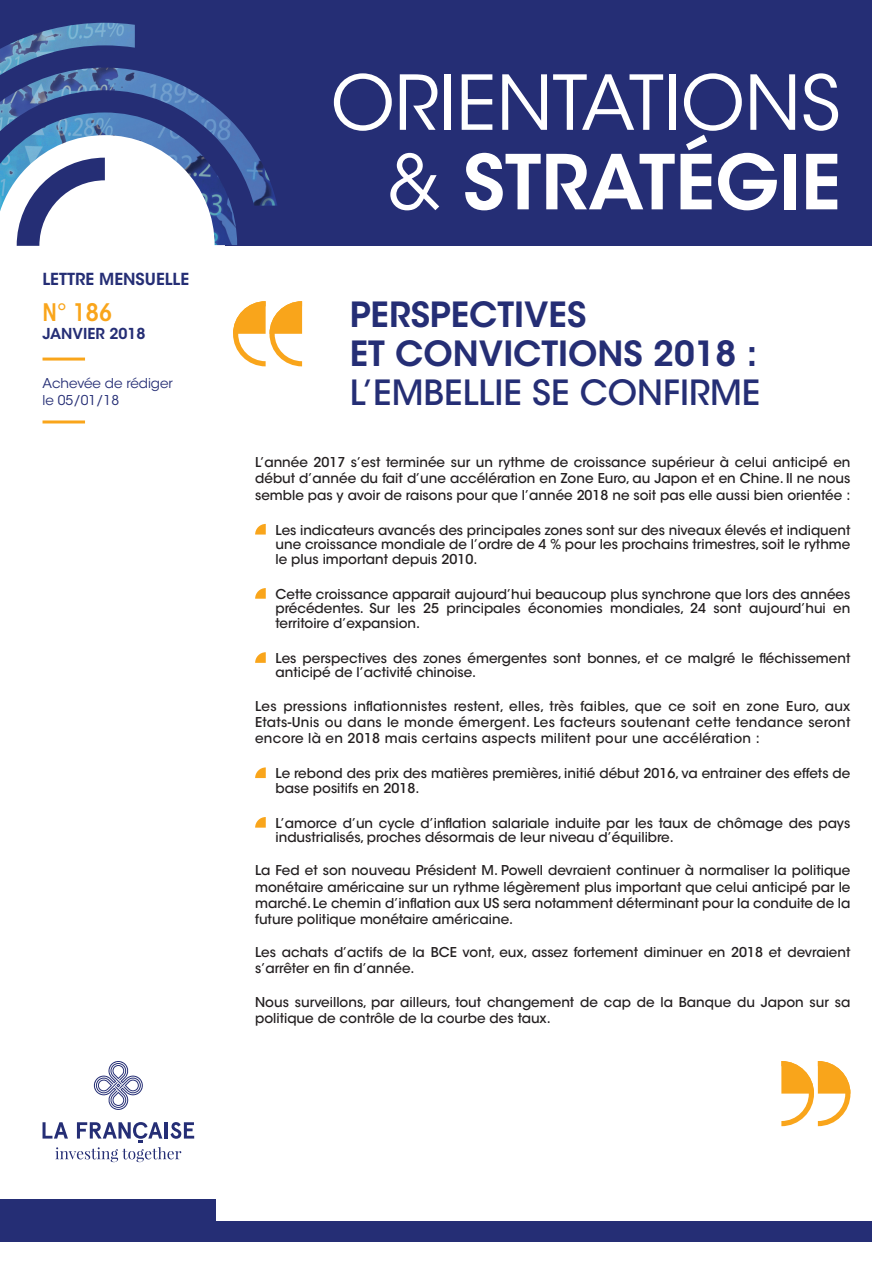
<style>
.page{position:relative;width:893px;height:1263px;background:#fff}
.page>*{position:absolute;margin:0;border:0;box-sizing:border-box;transform-origin:0 0}
.t1{font:75px/79.5px "ITC Avant Garde Std";color:#fff;text-align:right}
.t2{font:600 34.5px/39px "ITC Avant Garde Std";color:#252e75}
.t3{font:500 34.5px "ITC Avant Garde Std";color:#252e75}
.t4{font:600 condensed 24px "ITC Avant Garde Std";color:#f9a51b}
.t5{font:600 16.5px "ITC Avant Garde Std";color:#252e75}
.t6{font:600 15px "ITC Avant Garde Std";color:#252e75}
.t7{font:500 13.5px/16.2px "ITC Avant Garde Std";color:#231f20;text-align:justify}
.t8{font:13.5px/16.5px "ITC Avant Garde Std";color:#252e75}
.s1{font-weight:600}
</style>
<div class="page">
<div style="left:0;top:0;width:872px;height:245px;background:#252e75"></div>
<img style="left:0;top:23px;width:277px;height:222px">
<svg style="left:17px;top:158px;width:88px;height:88px"></svg>
<svg style="left:43px;top:1122px;width:151px;height:40px"></svg>
<svg style="left:94px;top:1061px;width:49px;height:49px"></svg>
<hr style="left:43px;top:358px;width:42px;height:3px;background:#f9a51b">
<hr style="left:43px;top:420px;width:42px;height:3px;background:#f9a51b">
<svg style="left:233px;top:301px;width:69px;height:65px"></svg>
<div style="left:0;top:1199px;width:872px;height:43px;background:#252e75"></div>
<div style="left:217px;top:1189px;width:676px;height:31px;background:#fff"></div>
<svg style="left:255px;top:524px;width:11px;height:10px"></svg>
<svg style="left:255px;top:588px;width:11px;height:11px"></svg>
<svg style="left:255px;top:652px;width:11px;height:11px"></svg>
<svg style="left:255px;top:767px;width:11px;height:11px"></svg>
<svg style="left:255px;top:817px;width:11px;height:11px"></svg>
<svg style="left:781px;top:1061px;width:69px;height:65px"></svg>
<p class="t5" style="left:43px;top:268px;width:148px">LETTRE MENSUELLE</p>
<h3 class="t4" style="left:43px;top:297px;width:71px">N° 186</h3>
<p class="t6" style="left:43px;top:324px;width:105px">JANVIER 2018</p>
<p class="t8" style="left:43px;top:375px;width:132px">Achevée de rédiger le 05/01/18</p>
<h1 class="t1" style="left:331px;top:64px;width:511px">Orientations &amp; <span class="s1">STRATÉGIE</span></h1>
<h2 class="t2" style="left:350px;top:295px;width:409px">PERSPECTIVES<br>ET CONVICTIONS 2018 :</h2>
<h2 class="t3" style="left:350px;top:371px;width:385px">L’embellie SE CONFIRME</h2>
<p class="t7" style="left:255px;top:454px;width:597px">L’année 2017 s’est terminée sur un rythme de croissance supérieur à celui anticipé en début d’année du fait d’une accélération en Zone Euro, au Japon et en Chine. Il ne nous semble pas y avoir de raisons pour que l’année 2018 ne soit pas elle aussi bien orientée :</p>
<p class="t7" style="left:275px;top:522px;width:576px;line-height:14.5px">Les indicateurs avancés des principales zones sont sur des niveaux élevés et indiquent une croissance mondiale de l’ordre de 4 % pour les prochains trimestres, soit le rythme le plus important depuis 2010.</p>
<p class="t7" style="left:275px;top:587px;width:576px;line-height:14.5px">Cette croissance apparait aujourd’hui beaucoup plus synchrone que lors des années précédentes. Sur les 25 principales économies mondiales, 24 sont aujourd’hui en territoire d’expansion.</p>
<p class="t7" style="left:275px;top:651px;width:576px;line-height:14.5px">Les perspectives des zones émergentes sont bonnes, et ce malgré le fléchissement anticipé de l’activité chinoise.</p>
<p class="t7" style="left:255px;top:698px;width:597px">Les pressions inflationnistes restent, elles, très faibles, que ce soit en zone Euro, aux Etats-Unis ou dans le monde émergent. Les facteurs soutenant cette tendance seront encore là en 2018 mais certains aspects militent pour une accélération :</p>
<p class="t7" style="left:275px;top:766px;width:576px;line-height:14.5px">Le rebond des prix des matières premières, initié début 2016, va entrainer des effets de base positifs en 2018.</p>
<p class="t7" style="left:275px;top:815px;width:576px;line-height:14.5px">L’amorce d’un cycle d’inflation salariale induite par les taux de chômage des pays industrialisés, proches désormais de leur niveau d’équilibre.</p>
<p class="t7" style="left:255px;top:862px;width:597px">La Fed et son nouveau Président M. Powell devraient continuer à normaliser la politique monétaire américaine sur un rythme légèrement plus important que celui anticipé par le marché. Le chemin d’inflation aux US sera notamment déterminant pour la conduite de la future politique monétaire américaine.</p>
<p class="t7" style="left:255px;top:944px;width:597px">Les achats d’actifs de la BCE vont, eux, assez fortement diminuer en 2018 et devraient s’arrêter en fin d’année.</p>
<p class="t7" style="left:255px;top:994px;width:597px">Nous surveillons, par ailleurs, tout changement de cap de la Banque du Japon sur sa politique de contrôle de la courbe des taux.</p>
</div>
